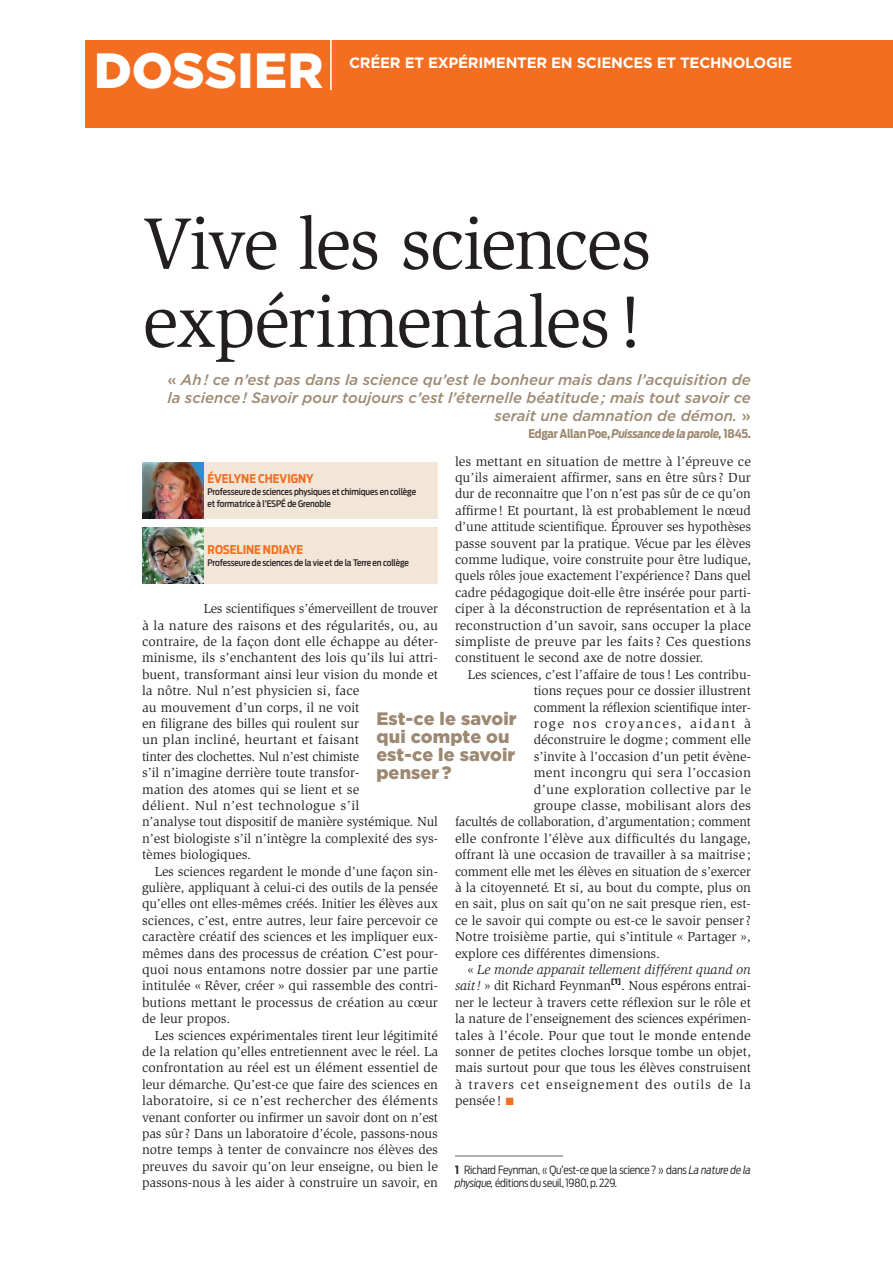
<style>
.page{position:relative;width:893px;height:1263px;background:#fff}
.page>*{position:absolute;margin:0;border:0;box-sizing:border-box;transform-origin:0 0}
.t1{font:75px/78px "Slimbach Std";letter-spacing:-.03em;color:#231f20}
.t2{font:900 49.5px "Gotham";letter-spacing:.005em;color:#fff}
.t3{font:900 18px/18px "Gotham";letter-spacing:.005em;color:#9d8972}
.t4{font:italic 500 15px/18px "Gotham";color:#9d8972;text-align:right}
.t5{font:700 15px "Gotham";letter-spacing:-.02em;color:#fff}
.t6{font:13.5px/16.4px "Slimbach Std";color:#231f20;text-align:justify}
.t7{font:italic 13.5px "Slimbach Std";letter-spacing:-.005em;color:#231f20}
.t8{font:13.5px "Slimbach Std";letter-spacing:.06em;color:#231f20}
.t9{font:13.5px "Slimbach Std";letter-spacing:.02em;color:#231f20}
.t10{font:13.5px "Slimbach Std";letter-spacing:.025em;color:#231f20}
.t11{font:13.5px "Slimbach Std";letter-spacing:.105em;color:#231f20}
.t12{font:italic 700 12px "Antenna Cond";letter-spacing:-.02em;color:#9d8972}
.t13{font:700 12px "Antenna Cond";color:#f36e21}
.t14{font:300 11.25px/13.5px "Antenna Cond";letter-spacing:-.02em;color:#231f20}
.t15{font:500 9px/12px "Antenna Cond";letter-spacing:-.01em;color:#231f20}
.s1{font-style:normal}
.s2{font-style:italic}
.s3{color:#f36e21}
.s4{font-weight:700}
</style>
<div class="page">
<div style="left:85px;top:40px;width:808px;height:88px;background:#f36e21"></div>
<hr style="left:330px;top:37px;width:2px;height:53px;background:#fff">
<hr style="left:455px;top:1155px;width:108px;height:1px;background:#6c6d70">
<div style="left:203px;top:462px;width:235px;height:56px;background:#f2e6d8"></div>
<div style="left:203px;top:528px;width:235px;height:56px;background:#f2e6d8"></div>
<img style="left:142px;top:462px;width:61px;height:56px">
<img style="left:142px;top:528px;width:61px;height:56px">
<h2 class="t2" style="left:94px;top:37px;width:231px">dossier</h2>
<p class="t5" style="left:349px;top:53px;width:445px">CRÉER ET EXPÉRIMENTER EN SCIENCES ET TECHNOLOGIE</p>
<h1 class="t1" style="left:142px;top:205px;width:511px">Vive les sciences expérimentales!</h1>
<p class="t4" style="left:167px;top:371px;width:585px"><span class="s1">«</span> Ah ! ce n’est pas dans la science qu’est le bonheur mais dans l’acquisition de la science ! Savoir pour toujours c’est l’éternelle béatitude ; mais tout savoir ce serait une damnation de démon. <span class="s1">»</span></p>
<p class="t12" style="left:528px;top:426px;width:224px"><span class="s1">EDGAR ALLAN POE,</span> Puissance de la parole, <span class="s1">1845.</span></p>
<p class="t6" style="left:455px;top:453px;width:298px">les mettant en situation de mettre à l’épreuve ce qu’ils aimeraient affirmer, sans en être sûrs ? Dur dur de reconnaitre que l’on n’est pas sûr de ce qu’on affirme ! Et pourtant, là est probablement le nœud d’une attitude scientifique. Éprouver ses hypothèses passe souvent par la pratique. Vécue par les élèves comme ludique, voire construite pour être ludique, quels rôles joue exactement l’expérience? Dans quel cadre pédagogique doit-elle être insérée pour parti&shy;ciper à la déconstruction de représentation et à la reconstruction d’un savoir, sans occuper la place simpliste de preuve par les faits ? Ces questions constituent le second axe de notre dossier.</p>
<p class="t6" style="left:468px;top:666px;width:285px">Les sciences, c’est l’affaire de tous ! Les contribu-</p>
<p class="t6" style="left:534px;top:682px;width:219px">tions reçues pour ce dossier illustrent</p>
<p class="t6" style="left:534px;top:699px;width:219px">comment la réflexion scientifique inter-</p>
<p class="t11" style="left:534px;top:716px;width:219px">roge nos croyances, aidant à</p>
<p class="t6" style="left:534px;top:732px;width:219px">déconstruire le dogme ; comment elle</p>
<p class="t6" style="left:534px;top:748px;width:219px">s’invite à l’occasion d’un petit évène-</p>
<p class="t10" style="left:534px;top:765px;width:219px">ment incongru qui sera l’occasion</p>
<p class="t9" style="left:534px;top:781px;width:219px">d’une exploration collective par le</p>
<p class="t6" style="left:534px;top:797px;width:219px">groupe classe, mobilisant alors des</p>
<p class="t6" style="left:455px;top:814px;width:297px">facultés de collaboration, d’argumentation; comment</p>
<p class="t6" style="left:455px;top:830px;width:297px">elle confronte l’élève aux difficultés du langage,</p>
<p class="t6" style="left:455px;top:846px;width:297px">offrant là une occasion de travailler à sa maitrise ;</p>
<p class="t6" style="left:455px;top:863px;width:298px">comment elle met les élèves en situation de s’exercer</p>
<p class="t6" style="left:455px;top:879px;width:297px">à la citoyenneté. Et si, au bout du compte, plus on</p>
<p class="t6" style="left:455px;top:896px;width:297px">en sait, plus on sait qu’on ne sait presque rien, est-</p>
<p class="t6" style="left:455px;top:912px;width:297px">ce le savoir qui compte ou est-ce le savoir penser?</p>
<p class="t6" style="left:455px;top:928px;width:297px">Notre troisième partie, qui s’intitule « Partager »,</p>
<p class="t6" style="left:455px;top:945px;width:207px">explore ces différentes dimensions.</p>
<p class="t7" style="left:468px;top:962px;width:285px"><span class="s1">«</span> Le monde apparait tellement différent quand on</p>
<p class="t6" style="left:455px;top:978px;width:297px"><span class="s2">sait!</span> » dit Richard Feynman<sup>[1]</sup>. Nous espérons entrai-</p>
<p class="t6" style="left:455px;top:994px;width:297px">ner le lecteur à travers cette réflexion sur le rôle et</p>
<p class="t6" style="left:455px;top:1010px;width:297px">la nature de l’enseignement des sciences expérimen-</p>
<p class="t6" style="left:455px;top:1027px;width:297px">tales à l’école. Pour que tout le monde entende</p>
<p class="t6" style="left:455px;top:1043px;width:298px">sonner de petites cloches lorsque tombe un objet,</p>
<p class="t6" style="left:455px;top:1060px;width:297px">mais surtout pour que tous les élèves construisent</p>
<p class="t8" style="left:455px;top:1076px;width:298px">à travers cet enseignement des outils de la</p>
<p class="t6" style="left:455px;top:1092px;width:60px">pensée ! <span class="s3">■</span></p>
<p class="t13" style="left:208px;top:471px;width:108px">ÉVELYNE CHEVIGNY</p>
<p class="t15" style="left:208px;top:486px;width:210px">Professeure de sciences physiques et chimiques en collège et formatrice à l’ESPÉ de Grenoble</p>
<p class="t13" style="left:208px;top:543px;width:96px">ROSELINE NDIAYE</p>
<p class="t15" style="left:208px;top:557px;width:203px">Professeure de sciences de la vie et de la Terre en collège</p>
<p class="t6" style="left:142px;top:601px;width:298px;text-align:left;text-indent:62px">Les scientifiques s’émerveillent de trouver à la nature des raisons et des régularités, ou, au contraire, de la façon dont elle échappe au déter&shy;minisme, ils s’enchantent des lois qu’ils lui attri&shy;buent, transformant ainsi leur vision du monde et la nôtre. Nul n’est physicien si, face<br>au mouvement d’un corps, il ne voit<br>en filigrane des billes qui roulent sur<br>un plan incliné, heurtant et faisant<br>tinter des clochettes. Nul n’est chimiste<br>s’il n’imagine derrière toute transfor-<br>mation des atomes qui se lient et se<br>délient. Nul n’est technologue s’il<br>n’analyse tout dispositif de manière systémique. Nul n’est biologiste s’il n’intègre la complexité des sys&shy;tèmes biologiques.</p>
<p class="t6" style="left:142px;top:863px;width:298px;text-indent:13px">Les sciences regardent le monde d’une façon sin&shy;gulière, appliquant à celui-ci des outils de la pensée qu’elles ont elles-mêmes créés. Initier les élèves aux sciences, c’est, entre autres, leur faire percevoir ce caractère créatif des sciences et les impliquer eux&shy;mêmes dans des processus de création. C’est pour&shy;quoi nous entamons notre dossier par une partie intitulée « Rêver, créer » qui rassemble des contri&shy;butions mettant le processus de création au cœur de leur propos.</p>
<p class="t6" style="left:142px;top:1027px;width:298px;text-indent:13px">Les sciences expérimentales tirent leur légitimité de la relation qu’elles entretiennent avec le réel. La confrontation au réel est un élément essentiel de leur démarche. Qu’est-ce que faire des sciences en laboratoire, si ce n’est rechercher des éléments venant conforter ou infirmer un savoir dont on n’est pas sûr? Dans un laboratoire d’école, passons-nous notre temps à tenter de convaincre nos élèves des preuves du savoir qu’on leur enseigne, ou bien le passons-nous à les aider à construire un savoir, en</p>
<h3 class="t3" style="left:376px;top:709px;width:142px">Est-ce le savoir qui compte ou est-ce le savoir penser ?</h3>
<p class="t14" style="left:455px;top:1163px;width:297px"><span class="s4">1</span> Richard Feynman, « Qu’est-ce que la science? » dans <span class="s2">La nature de la physique,</span> éditions du seuil, 1980, p. 229.</p>
</div>
